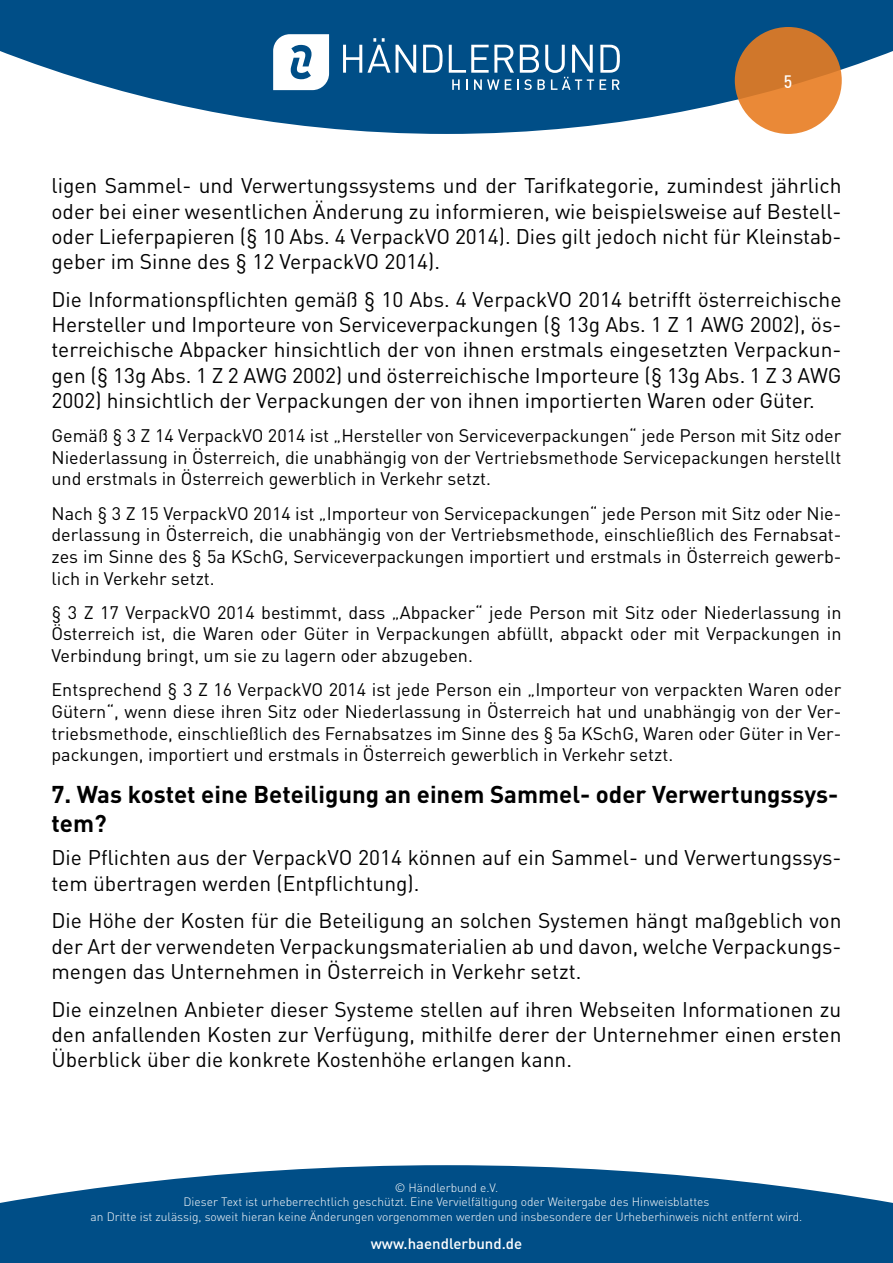
<style>
.page{position:relative;width:893px;height:1263px;background:#fff}
.page>*{position:absolute;margin:0;border:0;box-sizing:border-box;transform-origin:0 0}
.t1{font:700 24px/28.8px "DIN Pro";color:#000}
.t2{font:21px/25.2px "DIN Pro";color:#000;text-align:justify}
.t3{font:18px/21.6px "DIN Pro";color:#000;text-align:justify}
.t4{font:condensed 18px "Zurich BT";color:#fff}
.t5{font:500 15px "DIN Pro";color:#fff}
.t6{font:300 12px/14.4px "DIN Pro";color:#fff;text-align:center}
</style>
<div class="page">
<svg style="left:0;top:0;width:893px;height:134px;fill:#004e87"></svg>
<svg style="left:0;top:1165px;width:893px;height:98px;background:#216496"></svg>
<svg style="left:735px;top:27px;width:107px;height:107px;background:#da7f31"></svg>
<svg style="left:343px;top:38px;width:47px;height:35px"></svg>
<svg style="left:396px;top:45px;width:20px;height:28px"></svg>
<svg style="left:423px;top:45px;width:20px;height:28px"></svg>
<svg style="left:600px;top:45px;width:20px;height:28px"></svg>
<svg style="left:449px;top:45px;width:145px;height:45px"></svg>
<svg style="left:600px;top:79px;width:6px;height:11px"></svg>
<svg style="left:612px;top:79px;width:8px;height:11px"></svg>
<svg style="left:273px;top:34px;width:56px;height:56px"></svg>
<p class="t4" style="left:784px;top:71px;width:10px">5</p>
<p class="t2" style="left:52px;top:172px;width:791px">ligen Sammel- und Verwertungssystems und der Tarifkategorie, zumindest jährlich oder bei einer wesentlichen Änderung zu informieren, wie beispielsweise auf Bestell&shy;oder Lieferpapieren (§ 10 Abs. 4 VerpackVO 2014). Dies gilt jedoch nicht für Kleinstab&shy;geber im Sinne des § 12 VerpackVO 2014).</p>
<p class="t2" style="left:52px;top:286px;width:791px">Die Informationspflichten gemäß § 10 Abs. 4 VerpackVO 2014 betrifft österreichische Hersteller und Importeure von Serviceverpackungen (§ 13g Abs. 1 Z 1 AWG 2002), ös&shy;terreichische Abpacker hinsichtlich der von ihnen erstmals eingesetzten Verpackun&shy;gen (§ 13g Abs. 1 Z 2 AWG 2002) und österreichische Importeure (§ 13g Abs. 1 Z 3 AWG 2002) hinsichtlich der Verpackungen der von ihnen importierten Waren oder Güter.</p>
<p class="t3" style="left:52px;top:424px;width:791px">Gemäß § 3 Z 14 VerpackVO 2014 ist „Hersteller von Serviceverpackungen“ jede Person mit Sitz oder Niederlassung in Österreich, die unabhängig von der Vertriebsmethode Servicepackungen herstellt und erstmals in Österreich gewerblich in Verkehr setzt.</p>
<p class="t3" style="left:52px;top:502px;width:791px">Nach § 3 Z 15 VerpackVO 2014 ist „Importeur von Servicepackungen“ jede Person mit Sitz oder Nie&shy;derlassung in Österreich, die unabhängig von der Vertriebsmethode, einschließlich des Fernabsat&shy;zes im Sinne des § 5a KSchG, Serviceverpackungen importiert und erstmals in Österreich gewerb&shy;lich in Verkehr setzt.</p>
<p class="t3" style="left:52px;top:601px;width:791px">§ 3 Z 17 VerpackVO 2014 bestimmt, dass „Abpacker“ jede Person mit Sitz oder Niederlassung in Österreich ist, die Waren oder Güter in Verpackungen abfüllt, abpackt oder mit Verpackungen in Verbindung bringt, um sie zu lagern oder abzugeben.</p>
<p class="t3" style="left:52px;top:678px;width:791px">Entsprechend § 3 Z 16 VerpackVO 2014 ist jede Person ein „Importeur von verpackten Waren oder Gütern“, wenn diese ihren Sitz oder Niederlassung in Österreich hat und unabhängig von der Ver&shy;triebsmethode, einschließlich des Fernabsatzes im Sinne des § 5a KSchG, Waren oder Güter in Ver&shy;packungen, importiert und erstmals in Österreich gewerblich in Verkehr setzt.</p>
<p class="t1" style="left:52px;top:779px;width:788px">7. Was kostet eine Beteiligung an einem Sammel- oder Verwertungssys&shy;tem?</p>
<p class="t2" style="left:52px;top:844px;width:791px">Die Pflichten aus der VerpackVO 2014 können auf ein Sammel- und Verwertungssys&shy;tem übertragen werden (Entpflichtung).</p>
<p class="t2" style="left:52px;top:907px;width:791px">Die Höhe der Kosten für die Beteiligung an solchen Systemen hängt maßgeblich von der Art der verwendeten Verpackungsmaterialien ab und davon, welche Verpackungs&shy;mengen das Unternehmen in Österreich in Verkehr setzt.</p>
<p class="t2" style="left:52px;top:996px;width:791px">Die einzelnen Anbieter dieser Systeme stellen auf ihren Webseiten Informationen zu den anfallenden Kosten zur Verfügung, mithilfe derer der Unternehmer einen ersten Überblick über die konkrete Kostenhöhe erlangen kann.</p>
<p class="t6" style="left:91px;top:1180px;width:713px">© Händlerbund e.V.<br>Dieser Text ist urheberrechtlich geschützt. Eine Vervielfältigung oder Weitergabe des Hinweisblattes<br>an Dritte ist zulässig, soweit hieran keine Änderungen vorgenommen werden und insbesondere der Urheberhinweis nicht entfernt wird.</p>
<p class="t5" style="left:371px;top:1233px;width:153px">www.haendlerbund.de</p>
</div>
